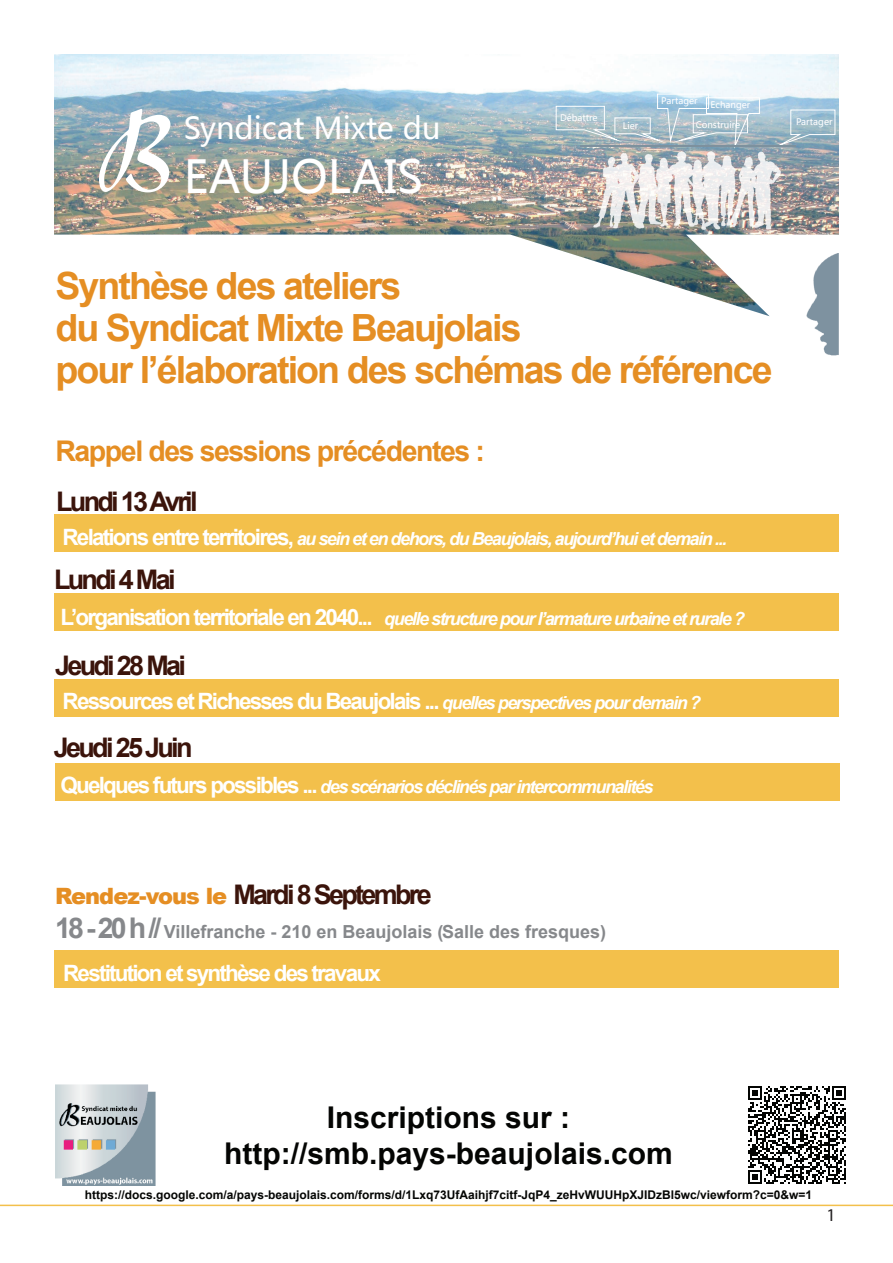
<style>
.page{position:relative;width:893px;height:1263px;background:#fff}
.page>*{position:absolute;margin:0;border:0;box-sizing:border-box;transform-origin:0 0}
.t1{font:120px "Forelle";color:#fff}
.t2{font:45px "Microsoft Ya Hei";color:#fff}
.t3{font:700 37.5px/42px "Arial";letter-spacing:-.05em;color:#e58e23}
.t4{font:700 30px/36px "Arial";color:#040503;text-align:center}
.t5{font:30px "Microsoft Ya Hei";color:#fff}
.t6{font:700 28.5px "Arial";letter-spacing:-.05em;color:#e58e23}
.t7{font:700 27px "Arial";letter-spacing:-.1em;color:#3b140b}
.t8{font:700 22.5px "Arial";letter-spacing:-.08em;color:#fff}
.t9{font:italic 700 18px "Arial";letter-spacing:-.08em;color:#fff}
.t10{font:700 18px "Arial";color:#86888b}
.t11{font:18px "Myriad Pro";color:#231f20}
.t12{font:700 12px "Arial";color:#040503}
.t13{font:9px "Microsoft Ya Hei";color:#fff}
.s1{font-style:normal;font-size:22.5px}
.s2{font-style:italic;font-size:18px}
.s3{font-weight:900;font-size:22.5px;color:#e58e23}
.s4{font-size:28.5px}
</style>
<div class="page">
<img style="left:54px;top:54px;width:785px;height:262px">
<svg style="left:556px;top:94px;width:279px;height:54px;background:#abc5d3"></svg>
<hr style="left:580px;top:145px;width:216px;height:2px;background:#7d919e">
<img style="left:806px;top:253px;width:33px;height:102px">
<div style="left:798px;top:331px;width:16px;height:21px;background:#fff"></div>
<img style="left:594px;top:151px;width:186px;height:83px">
<div style="left:54px;top:950px;width:785px;height:37px;background:#f3c04b"></div>
<div style="left:54px;top:594px;width:785px;height:37px;background:#f3c04b"></div>
<div style="left:54px;top:679px;width:785px;height:37px;background:#f3c04b"></div>
<div style="left:55px;top:763px;width:785px;height:37px;background:#f3c04b"></div>
<div style="left:54px;top:514px;width:785px;height:37px;background:#f3c04b"></div>
<img style="left:55px;top:1084px;width:101px;height:101px">
<hr style="left:0;top:1204px;width:893px;height:2px;background:#f3c04b">
<img style="left:748px;top:1086px;width:98px;height:98px">
<h1 class="t1" style="left:98px;top:89px;width:75px">B</h1>
<h3 class="t5" style="left:184px;top:108px;width:258px">Syndicat Mixte du</h3>
<h2 class="t2" style="left:184px;top:146px;width:241px">EAUJOLAIS</h2>
<p class="t13" style="left:560px;top:112px;width:39px">Débattre</p>
<p class="t13" style="left:661px;top:95px;width:38px">Partager</p>
<p class="t13" style="left:711px;top:99px;width:41px">Echanger</p>
<p class="t13" style="left:623px;top:120px;width:17px">Lier</p>
<p class="t13" style="left:796px;top:116px;width:38px">Partager</p>
<p class="t13" style="left:696px;top:119px;width:46px">Construire</p>
<h3 class="t3" style="left:55px;top:265px;width:719px">Synthèse des ateliers<br>du Syndicat Mixte Beaujolais<br>pour l’élaboration des schémas de référence</h3>
<h3 class="t6" style="left:55px;top:431px;width:431px">Rappel des sessions précédentes :</h3>
<h3 class="t7" style="left:56px;top:482px;width:143px">Lundi 13 Avril</h3>
<p class="t9" style="left:63px;top:527px;width:666px"><span class="s1">Relations entre territoires,</span> au sein et en dehors, du Beaujolais, aujourd’hui et demain ...</p>
<h3 class="t7" style="left:54px;top:560px;width:123px">Lundi 4 Mai</h3>
<p class="t9" style="left:60px;top:607px;width:686px"><span class="s1">L’organisation territoriale en 2040...</span> quelle structure pour l’armature urbaine et rurale ?</p>
<h3 class="t7" style="left:55px;top:646px;width:132px">Jeudi 28 Mai</h3>
<p class="t8" style="left:63px;top:685px;width:640px">Ressources et Richesses du Beaujolais ... <span class="s2">quelles perspectives pour demain ?</span></p>
<h3 class="t7" style="left:54px;top:728px;width:140px">Jeudi 25 Juin</h3>
<p class="t9" style="left:60px;top:775px;width:595px"><span class="s1">Quelques futurs possibles ...</span> des scénarios déclinés par intercommunalités</p>
<h3 class="t7" style="left:55px;top:875px;width:378px"><span class="s3">Rendez-vous le</span> Mardi 8 Septembre</h3>
<p class="t10" style="left:55px;top:919px;width:553px"><span class="s4">18 - 20 h //</span> Villefranche - 210 en Beaujolais (Salle des fresques)</p>
<p class="t8" style="left:63px;top:957px;width:319px">Restitution et synthèse des travaux</p>
<h3 class="t4" style="left:224px;top:1100px;width:450px">Inscriptions sur : http://smb.pays-beaujolais.com</h3>
<p class="t12" style="left:85px;top:1186px;width:729px">https://docs.google.com/a/pays-beaujolais.com/forms/d/1Lxq73UfAaihjf7citf-JqP4_zeHvWUUHpXJIDzBl5wc/viewform?c=0&amp;w=1</p>
<p class="t11" style="left:826px;top:1204px;width:11px">1</p>
</div>
